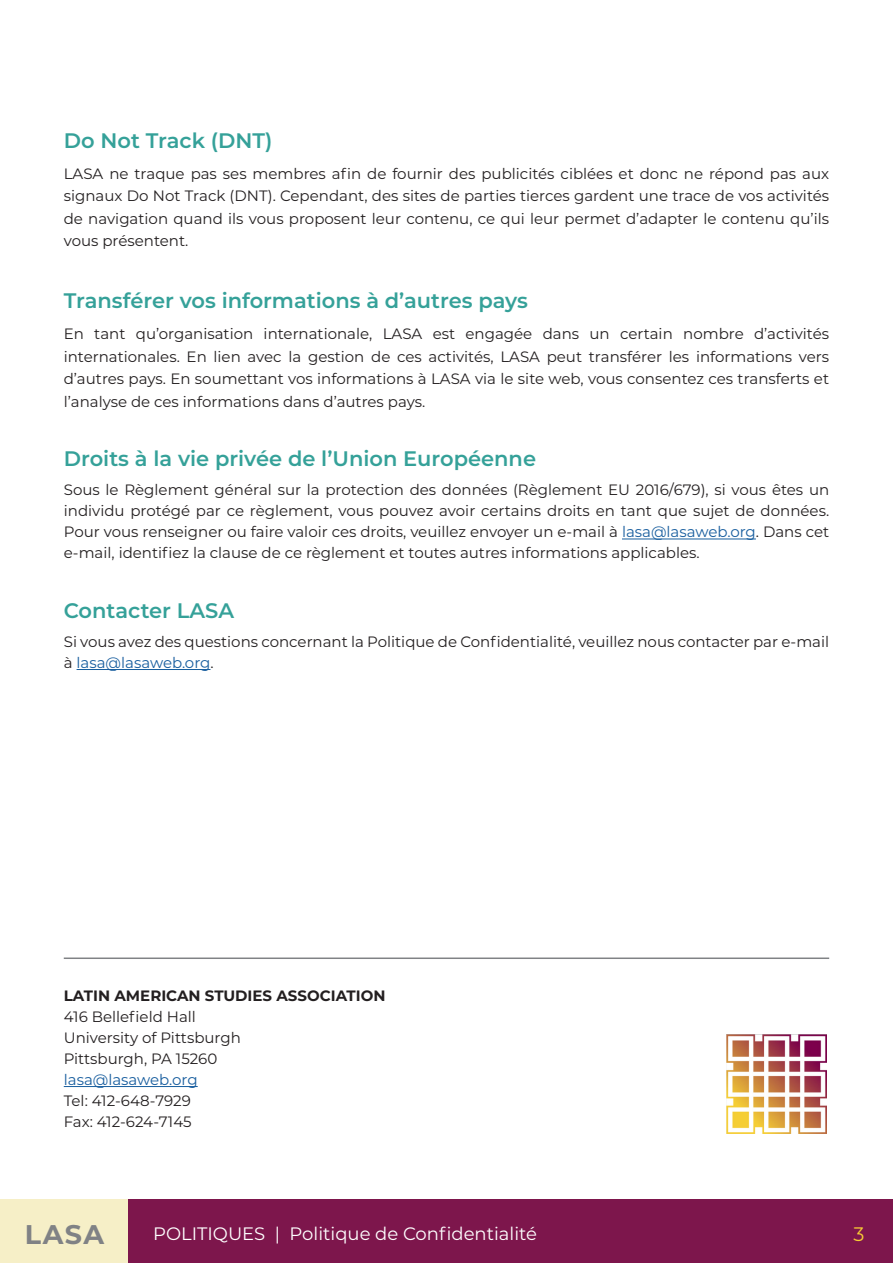
<style>
.page{position:relative;width:893px;height:1263px;background:#fff}
.page>*{position:absolute;margin:0;border:0;box-sizing:border-box;transform-origin:0 0}
.t1{font:700 27px "Montserrat";color:#808285}
.t2{font:600 21px "Montserrat";color:#35a199}
.t3{font:19.5px "Montserrat";color:#f8ce34}
.t4{font:18px "Montserrat";color:#fff}
.Cuerpo_de_texto{font:15px/22.5px "Montserrat";color:#231f20;text-align:justify}
.Cuerpo_de_texto_resa{font:700 15px "Montserrat";color:#231f20}
.Cuerpo_de_texto-2{font:15px "Montserrat";color:#175d9e}
.s1{color:#175d9e}
</style>
<div class="page">
<div style="left:0;top:1199px;width:129px;height:64px;background:#f6efc7"></div>
<div style="left:129px;top:1199px;width:764px;height:64px;background:#7d164c"></div>
<hr style="left:622px;top:539px;width:134px;height:1px;background:#175d9e">
<hr style="left:77px;top:669px;width:133px;height:1px;background:#175d9e">
<hr style="left:64px;top:1086px;width:134px;height:1px;background:#175d9e">
<hr style="left:64px;top:957px;width:765px;height:2px;background:#808285">
<img style="left:727px;top:1034px;width:99px;height:99px">
<p class="t2" style="left:64px;top:126px;width:210px">Do Not Track (DNT)</p>
<p class="Cuerpo_de_texto" style="left:64px;top:162px;width:767px">LASA ne traque pas ses membres afin de fournir des publicités ciblées et donc ne répond pas aux signaux Do Not Track (DNT). Cependant, des sites de parties tierces gardent une trace de vos activités de navigation quand ils vous proposent leur contenu, ce qui leur permet d’adapter le contenu qu’ils vous présentent.</p>
<p class="t2" style="left:64px;top:286px;width:466px">Transférer vos informations à d’autres pays</p>
<p class="Cuerpo_de_texto" style="left:64px;top:322px;width:767px">En tant qu’organisation internationale, LASA est engagée dans un certain nombre d’activités internationales. En lien avec la gestion de ces activités, LASA peut transférer les informations vers d’autres pays. En soumettant vos informations à LASA via le site web, vous consentez ces transferts et l’analyse de ces informations dans d’autres pays.</p>
<p class="t2" style="left:64px;top:444px;width:474px">Droits à la vie privée de l’Union Européenne</p>
<p class="Cuerpo_de_texto" style="left:64px;top:479px;width:767px;line-height:21px">Sous le Règlement général sur la protection des données (Règlement EU 2016/679), si vous êtes un individu protégé par ce règlement, vous pouvez avoir certains droits en tant que sujet de données.<br>Pour vous renseigner ou faire valoir ces droits, veuillez envoyer un e-mail à <span class="s1">lasa@lasaweb.org</span>. Dans cet e-mail, identifiez la clause de ce règlement et toutes autres informations applicables.</p>
<p class="t2" style="left:64px;top:595px;width:172px">Contacter LASA</p>
<p class="Cuerpo_de_texto" style="left:64px;top:631px;width:767px;line-height:21px">Si vous avez des questions concernant la Politique de Confidentialité, veuillez nous contacter par e-mail à <span class="s1">lasa@lasaweb.org</span>.</p>
<p class="Cuerpo_de_texto_resa" style="left:64px;top:985px;width:323px">LATIN AMERICAN STUDIES ASSOCIATION</p>
<p class="Cuerpo_de_texto" style="left:64px;top:1005px;width:134px">416 Bellefield Hall</p>
<p class="Cuerpo_de_texto" style="left:64px;top:1026px;width:179px">University of Pittsburgh</p>
<p class="Cuerpo_de_texto" style="left:64px;top:1047px;width:155px">Pittsburgh, PA 15260</p>
<p class="Cuerpo_de_texto-2" style="left:64px;top:1069px;width:135px">lasa@lasaweb.org</p>
<p class="Cuerpo_de_texto" style="left:64px;top:1089px;width:129px">Tel: 412-648-7929</p>
<p class="Cuerpo_de_texto" style="left:64px;top:1110px;width:129px">Fax: 412-624-7145</p>
<p class="t1" style="left:25px;top:1215px;width:81px">LASA</p>
<p class="t4" style="left:153px;top:1221px;width:385px">POLITIQUES | Politique de Confidentialité</p>
<p class="t3" style="left:853px;top:1220px;width:12px">3</p>
</div>
